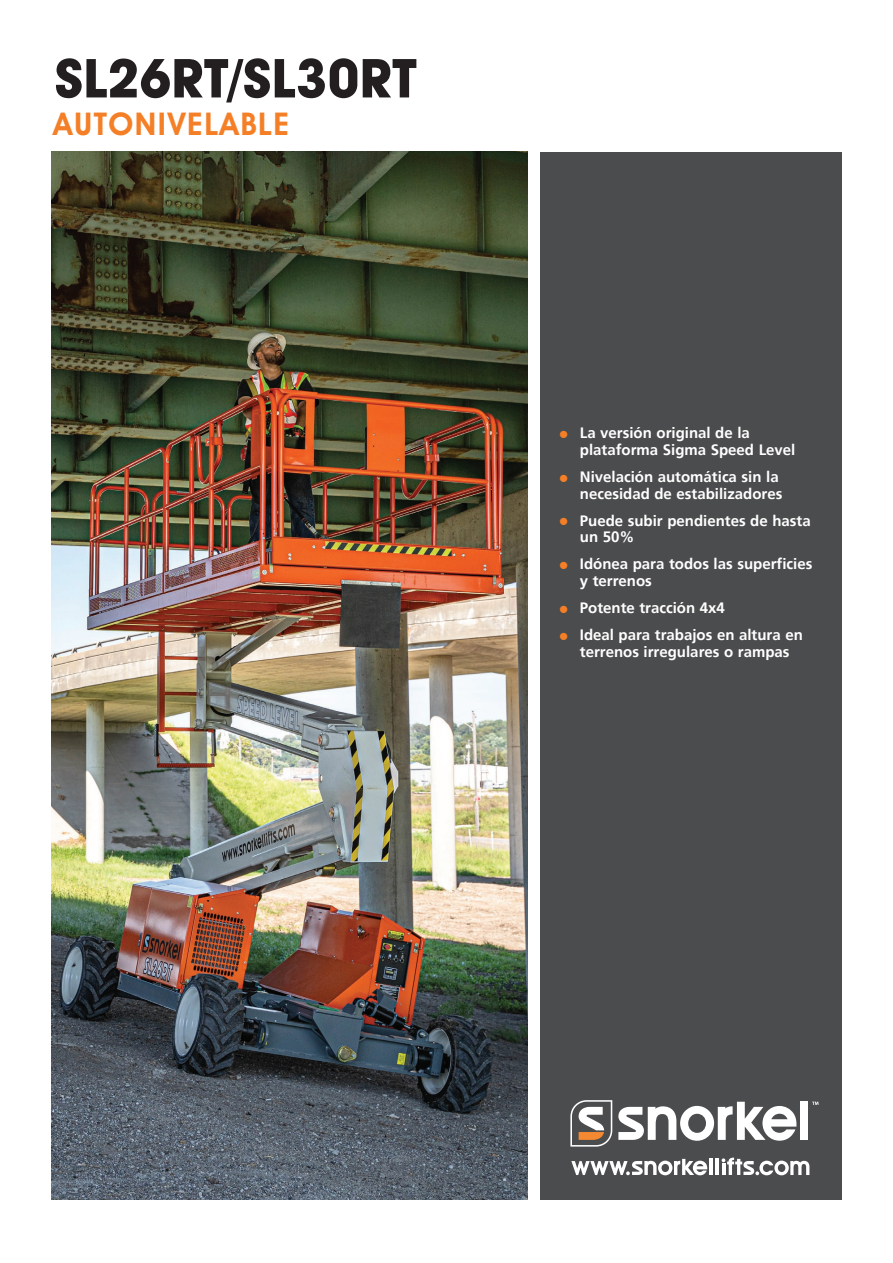
<style>
.page{position:relative;width:893px;height:1263px;background:#fff}
.page>*{position:absolute;margin:0;border:0;box-sizing:border-box;transform-origin:0 0}
.t1{font:700 54px "Avant Garde IT Cby BT";color:#231f20}
.t2{font:600 31.5px "Avant Garde IT Cby BT";letter-spacing:.05em;color:#f47f26}
.t3{font:700 15px/16.5px "Frutiger";color:#fff}
.s1{font-size:21px;color:#f47f26}
</style>
<div class="page">
<div style="left:540px;top:152px;width:301px;height:1047px;background:#4b4c4d"></div>
<hr style="left:709px;top:1159px;width:3px;height:16px;background:#fff">
<hr style="left:716px;top:1159px;width:3px;height:16px;background:#fff">
<svg style="left:571px;top:1159px;width:136px;height:16px"></svg>
<svg style="left:722px;top:1157px;width:87px;height:18px"></svg>
<svg style="left:812px;top:1102px;width:6px;height:3px"></svg>
<div style="left:800px;top:1102px;width:8px;height:38px;background:#fff"></div>
<svg style="left:618px;top:1102px;width:178px;height:39px"></svg>
<svg style="left:570px;top:1100px;width:42px;height:46px"></svg>
<img style="left:51px;top:152px;width:476px;height:1047px">
<p class="t1" style="left:55px;top:45px;width:363px">SL26RT/SL30RT</p>
<p class="t2" style="left:54px;top:104px;width:237px">AUTONIVELABLE</p>
<p class="t3" style="left:580px;top:425px;width:217px;text-indent:-21px"><span class="s1">•</span> La versión original de la plataforma Sigma Speed Level</p>
<p class="t3" style="left:559px;top:469px;width:225px;text-align:right"><span class="s1">•</span> Nivelación automática sin la necesidad de estabilizadores</p>
<p class="t3" style="left:580px;top:512px;width:232px;text-indent:-21px"><span class="s1">•</span> Puede subir pendientes de hasta un 50%</p>
<p class="t3" style="left:580px;top:556px;width:234px;text-indent:-21px"><span class="s1">•</span> Idónea para todos las superficies y terrenos</p>
<p class="t3" style="left:559px;top:600px;width:168px"><span class="s1">•</span> Potente tracción 4x4</p>
<p class="t3" style="left:559px;top:627px;width:246px;text-align:center"><span class="s1">•</span> Ideal para trabajos en altura en terrenos irregulares o rampas</p>
</div>
